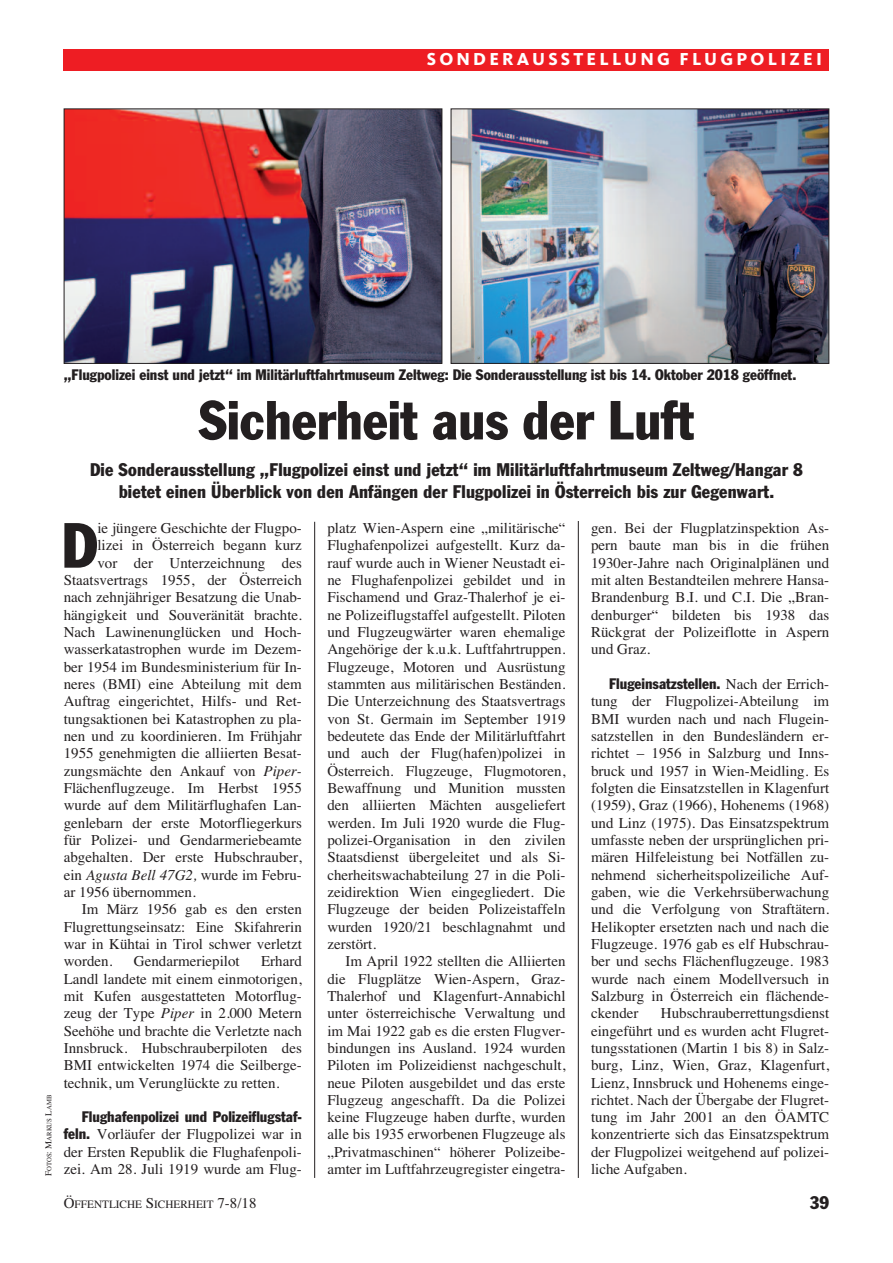
<style>
.page{position:relative;width:893px;height:1263px;background:#fff}
.page>*{position:absolute;margin:0;border:0;box-sizing:border-box;transform-origin:0 0}
.t1{font:condensed 62.7px "Franklin Gothic";color:#231f20}
.t2{font:condensed 54px "Franklin Gothic";color:#231f20}
.t3{font:condensed 18px/21.6px "Franklin Gothic";letter-spacing:.01em;color:#231f20;text-align:center}
.t4{font:800 18px "Kievit";letter-spacing:.175em;color:#fff}
.t5{font:15px/17.4px "Times";color:#231f20;text-align:justify}
.t6{font:condensed 15px "Franklin Gothic";color:#231f20}
.t7{font:11.25px "Times";color:#231f20}
.t8{font:6.75px "Times";color:#231f20}
.s1{font-size:9px}
.s2{font-style:italic}
.s3{font-family:"Franklin Gothic";font-stretch:condensed}
.s4{font-family:"Times";font-stretch:normal}
.s5{font-size:15px}
</style>
<div class="page">
<hr style="left:314px;top:522px;width:1px;height:656px;background:#231f20">
<div style="left:64px;top:49px;width:765px;height:21px;background:#ee1d23"></div>
<hr style="left:578px;top:521px;width:1px;height:657px;background:#231f20">
<img style="left:66px;top:111px;width:374px;height:251px">
<div style="left:64px;top:109px;width:378px;height:255px;border:1px solid #231f20"></div>
<img style="left:453px;top:111px;width:374px;height:251px">
<div style="left:451px;top:109px;width:378px;height:255px;border:1px solid #231f20"></div>
<p class="t4" style="left:427px;top:53px;width:397px">SONDERAUSSTELLUNG FLUGPOLIZEI</p>
<p class="t8" style="left:45px;top:1176px;width:83px;rotate:-90deg"><span class="s1">F</span>OTOS<span class="s1">: M</span>ARKUS <span class="s1">L</span>AMB</p>
<p class="t6" style="left:64px;top:370px;width:734px">„Flugpolizei einst und jetzt“ im Militärluftfahrtmuseum Zeltweg: Die Sonderausstellung ist bis 14. Oktober 2018 geöffnet.</p>
<h2 class="t2" style="left:199px;top:401px;width:497px">Sicherheit aus der Luft</h2>
<p class="t3" style="left:90px;top:460px;width:714px">Die Sonderausstellung „Flugpolizei einst und jetzt“ im Militärluftfahrtmuseum Zeltweg/Hangar 8 bietet einen Überblick von den Anfängen der Flugpolizei in Österreich bis zur Gegenwart.</p>
<h1 class="t1" style="left:62px;top:523px;width:37px">D</h1>
<p class="t5" style="left:97px;top:519px;width:206px">ie jüngere Geschichte der Flugpo-</p>
<p class="t5" style="left:97px;top:536px;width:206px">lizei in Österreich begann kurz</p>
<p class="t5" style="left:97px;top:554px;width:206px">vor der Unterzeichnung des</p>
<p class="t5" style="left:64px;top:571px;width:240px">Staatsvertrags 1955, der Österreich</p>
<p class="t5" style="left:64px;top:588px;width:240px">nach zehnjähriger Besatzung die Unab-</p>
<p class="t5" style="left:64px;top:606px;width:240px">hängigkeit und Souveränität brachte.</p>
<p class="t5" style="left:64px;top:623px;width:240px">Nach Lawinenunglücken und Hoch-</p>
<p class="t5" style="left:64px;top:640px;width:240px">wasserkatastrophen wurde im Dezem-</p>
<p class="t5" style="left:64px;top:658px;width:240px">ber 1954 im Bundesministerium für In-</p>
<p class="t5" style="left:64px;top:675px;width:240px">neres (BMI) eine Abteilung mit dem</p>
<p class="t5" style="left:64px;top:692px;width:240px">Auftrag eingerichtet, Hilfs- und Ret-</p>
<p class="t5" style="left:64px;top:710px;width:240px">tungsaktionen bei Katastrophen zu pla-</p>
<p class="t5" style="left:64px;top:727px;width:240px">nen und zu koordinieren. Im Frühjahr</p>
<p class="t5" style="left:64px;top:744px;width:240px">1955 genehmigten die alliierten Besat-</p>
<p class="t5" style="left:64px;top:762px;width:240px">zungsmächte den Ankauf von <span class="s2">Piper-</span></p>
<p class="t5" style="left:64px;top:779px;width:240px">Flächenflugzeuge. Im Herbst 1955</p>
<p class="t5" style="left:64px;top:796px;width:240px">wurde auf dem Militärflughafen Lan-</p>
<p class="t5" style="left:64px;top:814px;width:240px">genlebarn der erste Motorfliegerkurs</p>
<p class="t5" style="left:64px;top:831px;width:240px">für Polizei- und Gendarmeriebeamte</p>
<p class="t5" style="left:64px;top:848px;width:240px">abgehalten. Der erste Hubschrauber,</p>
<p class="t5" style="left:64px;top:866px;width:240px">ein <span class="s2">Agusta Bell 47G2,</span> wurde im Febru-</p>
<p class="t5" style="left:64px;top:883px;width:134px">ar 1956 übernommen.</p>
<p class="t5" style="left:82px;top:900px;width:222px">Im März 1956 gab es den ersten</p>
<p class="t5" style="left:64px;top:918px;width:240px">Flugrettungseinsatz: Eine Skifahrerin</p>
<p class="t5" style="left:64px;top:935px;width:240px">war in Kühtai in Tirol schwer verletzt</p>
<p class="t5" style="left:64px;top:952px;width:50px">worden.</p>
<p class="t5" style="left:134px;top:952px;width:107px">Gendarmeriepilot</p>
<p class="t5" style="left:64px;top:952px;width:240px;text-indent:197px">Erhard Landl landete mit einem einmotorigen, mit Kufen ausgestatteten Motorflug&shy;zeug der Type <span class="s2">Piper</span> in 2.000 Metern Seehöhe und brachte die Verletzte nach Innsbruck. Hubschrauberpiloten des BMI entwickelten 1974 die Seilberge&shy;technik, um Verunglückte zu retten.</p>
<p class="t6" style="left:82px;top:1111px;width:222px">Flughafenpolizei und Polizeiflugstaf-</p>
<p class="t5" style="left:64px;top:1126px;width:240px"><span class="s3">feln.</span> Vorläufer der Flugpolizei war in der Ersten Republik die Flughafenpoli&shy;zei. Am 28. Juli 1919 wurde am Flug-</p>
<p class="t5" style="left:327px;top:519px;width:240px">platz Wien-Aspern eine „militärische“ Flughafenpolizei aufgestellt. Kurz da&shy;rauf wurde auch in Wiener Neustadt ei&shy;ne Flughafenpolizei gebildet und in Fischamend und Graz-Thalerhof je ei&shy;ne Polizeiflugstaffel aufgestellt. Piloten und Flugzeugwärter waren ehemalige Angehörige der k.u.k. Luftfahrtruppen.<br>Flugzeuge, Motoren und Ausrüstung stammten aus militärischen Beständen.<br>Die Unterzeichnung des Staatsvertrags von St. Germain im September 1919 bedeutete das Ende der Militärluftfahrt und auch der Flug(hafen)polizei in Österreich. Flugzeuge, Flugmotoren, Bewaffnung und Munition mussten den alliierten Mächten ausgeliefert werden. Im Juli 1920 wurde die Flug&shy;polizei-Organisation in den zivilen Staatsdienst übergeleitet und als Si&shy;cherheitswachabteilung 27 in die Poli&shy;zeidirektion Wien eingegliedert. Die Flugzeuge der beiden Polizeistaffeln wurden 1920/21 beschlagnahmt und zerstört.</p>
<p class="t5" style="left:327px;top:952px;width:240px;text-indent:18px">Im April 1922 stellten die Alliierten die Flugplätze Wien-Aspern, Graz-Thalerhof und Klagenfurt-Annabichl unter österreichische Verwaltung und im Mai 1922 gab es die ersten Flugver&shy;bindungen ins Ausland. 1924 wurden Piloten im Polizeidienst nachgeschult, neue Piloten ausgebildet und das erste Flugzeug angeschafft. Da die Polizei keine Flugzeuge haben durfte, wurden alle bis 1935 erworbenen Flugzeuge als „Privatmaschinen“ höherer Polizeibe&shy;amter im Luftfahrzeugregister eingetra-</p>
<p class="t5" style="left:591px;top:519px;width:240px">gen. Bei der Flugplatzinspektion As&shy;pern baute man bis in die frühen 1930er-Jahre nach Originalplänen und mit alten Bestandteilen mehrere Hansa-Brandenburg B.I. und C.I. Die „Bran&shy;denburger“ bildeten bis 1938 das Rückgrat der Polizeiflotte in Aspern und Graz.</p>
<p class="t6" style="left:609px;top:678px;width:222px">Flugeinsatzstellen. <span class="s4">Nach der Errich-</span></p>
<p class="t5" style="left:591px;top:692px;width:240px">tung der Flugpolizei-Abteilung im BMI wurden nach und nach Flugein&shy;satzstellen in den Bundesländern er&shy;richtet – 1956 in Salzburg und Inns&shy;bruck und 1957 in Wien-Meidling. Es folgten die Einsatzstellen in Klagenfurt (1959), Graz (1966), Hohenems (1968) und Linz (1975). Das Einsatzspektrum umfasste neben der ursprünglichen pri&shy;mären Hilfeleistung bei Notfällen zu&shy;nehmend sicherheitspolizeiliche Auf&shy;gaben, wie die Verkehrsüberwachung und die Verfolgung von Straftätern.<br>Helikopter ersetzten nach und nach die Flugzeuge. 1976 gab es elf Hubschrau&shy;ber und sechs Flächenflugzeuge. 1983 wurde nach einem Modellversuch in Salzburg in Österreich ein flächende&shy;ckender</p>
<p class="t5" style="left:591px;top:1004px;width:240px;text-indent:70px">Hubschrauberrettungsdienst eingeführt und es wurden acht Flugret&shy;tungsstationen (Martin 1 bis 8) in Salz&shy;burg, Linz, Wien, Graz, Klagenfurt, Lienz, Innsbruck und Hohenems einge&shy;richtet. Nach der Übergabe der Flugret&shy;tung im Jahr 2001 an den ÖAMTC konzentrierte sich das Einsatzspektrum der Flugpolizei weitgehend auf polizei&shy;liche Aufgaben.</p>
<p class="t7" style="left:64px;top:1198px;width:194px"><span class="s5">Ö</span>FFENTLICHE <span class="s5">S</span>ICHERHEIT <span class="s5">7-8/18</span></p>
<p class="t3" style="left:810px;top:1193px;width:21px">39</p>
</div>
